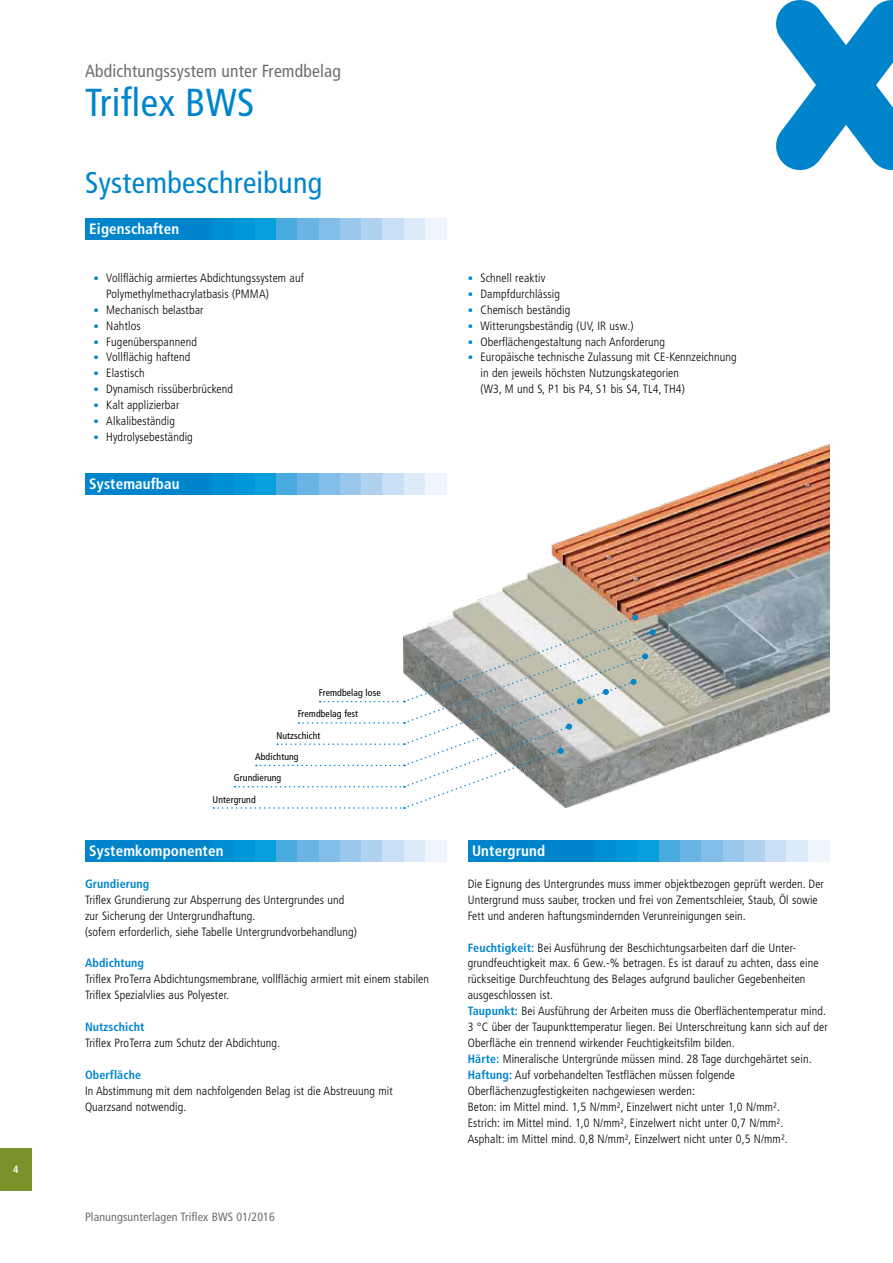
<style>
.page{position:relative;width:893px;height:1263px;background:#fff}
.page>*{position:absolute;margin:0;border:0;box-sizing:border-box;transform-origin:0 0}
.t1{font:condensed 39px "Frutiger LT Pro";letter-spacing:.01em;color:#0085cd}
.t2{font:condensed 30px "Frutiger LT Pro";letter-spacing:.01em;color:#0085cd}
.t3{font:condensed 17.55px "Frutiger LT Pro";letter-spacing:.01em;color:#6f6f6e}
.t4{font:700 condensed 15px "Frutiger LT Pro";letter-spacing:.01em;color:#fff}
.t5{font:300 condensed 12px/15.9px "Frutiger LT Pro";letter-spacing:.01em;color:#000}
.t6{font:700 condensed 12px "Frutiger LT Pro";letter-spacing:.01em;color:#0085cd}
.t7{font:condensed 12px "Frutiger LT Pro";letter-spacing:.01em;color:#6f6f6e}
.t8{font:700 condensed 10.5px "Frutiger LT Pro";color:#fff}
.t9{font:condensed 9.75px "Frutiger LT Pro";letter-spacing:.01em;color:#000}
.s1{font-size:10.8px;color:#0085cd}
.s2{font-weight:700;color:#0085cd}
</style>
<div class="page">
<div style="left:0;top:1148px;width:32px;height:43px;background:#799229"></div>
<svg style="left:776px;top:0;width:117px;height:170px"></svg>
<img style="left:404px;top:444px;width:425px;height:332px">
<div style="left:85px;top:840px;width:128px;height:21px;background:#0085cd"></div>
<div style="left:213px;top:840px;width:21px;height:21px;background:#008ed2"></div>
<div style="left:234px;top:840px;width:21px;height:21px;background:#0096d7"></div>
<div style="left:255px;top:840px;width:21px;height:21px;background:#08a0dc"></div>
<div style="left:276px;top:840px;width:22px;height:21px;background:#49aae0"></div>
<div style="left:298px;top:840px;width:21px;height:21px;background:#69b4e4"></div>
<div style="left:319px;top:840px;width:21px;height:21px;background:#83bee9"></div>
<div style="left:340px;top:840px;width:21px;height:21px;background:#9ac8ec"></div>
<div style="left:361px;top:840px;width:22px;height:21px;background:#afd2f0"></div>
<div style="left:383px;top:840px;width:21px;height:21px;background:#c8dff5"></div>
<div style="left:404px;top:840px;width:21px;height:21px;background:#dceaf9"></div>
<div style="left:425px;top:840px;width:21px;height:21px;background:#eef5fc"></div>
<div style="left:468px;top:840px;width:127px;height:21px;background:#0085cd"></div>
<div style="left:595px;top:840px;width:22px;height:21px;background:#008ed2"></div>
<div style="left:617px;top:840px;width:21px;height:21px;background:#0096d7"></div>
<div style="left:638px;top:840px;width:21px;height:21px;background:#08a0dc"></div>
<div style="left:659px;top:840px;width:21px;height:21px;background:#49aae0"></div>
<div style="left:680px;top:840px;width:22px;height:21px;background:#69b4e4"></div>
<div style="left:702px;top:840px;width:21px;height:21px;background:#83bee9"></div>
<div style="left:723px;top:840px;width:21px;height:21px;background:#9ac8ec"></div>
<div style="left:744px;top:840px;width:21px;height:21px;background:#afd2f0"></div>
<div style="left:765px;top:840px;width:22px;height:21px;background:#c8dff5"></div>
<div style="left:787px;top:840px;width:21px;height:21px;background:#dceaf9"></div>
<div style="left:808px;top:840px;width:21px;height:21px;background:#eef5fc"></div>
<div style="left:85px;top:218px;width:128px;height:21px;background:#0085cd"></div>
<div style="left:213px;top:218px;width:21px;height:21px;background:#008ed2"></div>
<div style="left:234px;top:218px;width:21px;height:21px;background:#0096d7"></div>
<div style="left:255px;top:218px;width:21px;height:21px;background:#08a0dc"></div>
<div style="left:276px;top:218px;width:22px;height:21px;background:#49aae0"></div>
<div style="left:298px;top:218px;width:21px;height:21px;background:#69b4e4"></div>
<div style="left:319px;top:218px;width:21px;height:21px;background:#83bee9"></div>
<div style="left:340px;top:218px;width:21px;height:21px;background:#9ac8ec"></div>
<div style="left:361px;top:218px;width:22px;height:21px;background:#afd2f0"></div>
<div style="left:383px;top:218px;width:21px;height:21px;background:#c8dff5"></div>
<div style="left:404px;top:218px;width:21px;height:21px;background:#dceaf9"></div>
<div style="left:425px;top:218px;width:21px;height:21px;background:#eef5fc"></div>
<div style="left:85px;top:473px;width:128px;height:21px;background:#0085cd"></div>
<div style="left:213px;top:473px;width:21px;height:21px;background:#008ed2"></div>
<div style="left:234px;top:473px;width:21px;height:21px;background:#0096d7"></div>
<div style="left:255px;top:473px;width:21px;height:21px;background:#08a0dc"></div>
<div style="left:276px;top:473px;width:22px;height:21px;background:#49aae0"></div>
<div style="left:298px;top:473px;width:21px;height:21px;background:#69b4e4"></div>
<div style="left:319px;top:473px;width:21px;height:21px;background:#83bee9"></div>
<div style="left:340px;top:473px;width:21px;height:21px;background:#9ac8ec"></div>
<div style="left:361px;top:473px;width:22px;height:21px;background:#afd2f0"></div>
<div style="left:383px;top:473px;width:21px;height:21px;background:#c8dff5"></div>
<div style="left:404px;top:473px;width:21px;height:21px;background:#dceaf9"></div>
<div style="left:425px;top:473px;width:21px;height:21px;background:#eef5fc"></div>
<svg style="left:213px;top:614px;width:443px;height:195px"></svg>
<h3 class="t3" style="left:85px;top:61px;width:257px">Abdichtungssystem unter Fremdbelag</h3>
<h1 class="t1" style="left:85px;top:80px;width:171px">Triflex BWS</h1>
<h2 class="t2" style="left:85px;top:165px;width:239px">Systembeschreibung</h2>
<p class="t4" style="left:89px;top:220px;width:91px">Eigenschaften</p>
<p class="t5" style="left:106px;top:270px;width:199px;text-indent:-13px"><span class="s1">•</span> Vollflächig armiertes Abdichtungssystem auf<br>Polymethylmethacrylatbasis (PMMA)</p>
<p class="t5" style="left:94px;top:302px;width:111px"><span class="s1">•</span> Mechanisch belastbar</p>
<p class="t5" style="left:94px;top:318px;width:49px"><span class="s1">•</span> Nahtlos</p>
<p class="t5" style="left:94px;top:334px;width:105px"><span class="s1">•</span> Fugenüberspannend</p>
<p class="t5" style="left:94px;top:349px;width:98px"><span class="s1">•</span> Vollflächig haftend</p>
<p class="t5" style="left:94px;top:365px;width:53px"><span class="s1">•</span> Elastisch</p>
<p class="t5" style="left:94px;top:381px;width:141px"><span class="s1">•</span> Dynamisch rissüberbrückend</p>
<p class="t5" style="left:94px;top:397px;width:87px"><span class="s1">•</span> Kalt applizierbar</p>
<p class="t5" style="left:94px;top:413px;width:83px"><span class="s1">•</span> Alkalibeständig</p>
<p class="t5" style="left:94px;top:429px;width:101px"><span class="s1">•</span> Hydrolysebeständig</p>
<p class="t4" style="left:89px;top:475px;width:92px">Systemaufbau</p>
<p class="t5" style="left:468px;top:270px;width:79px"><span class="s1">•</span> Schnell reaktiv</p>
<p class="t5" style="left:468px;top:286px;width:94px"><span class="s1">•</span> Dampfdurchlässig</p>
<p class="t5" style="left:468px;top:302px;width:104px"><span class="s1">•</span> Chemisch beständig</p>
<p class="t5" style="left:468px;top:318px;width:167px"><span class="s1">•</span> Witterungsbeständig (UV, IR usw.)</p>
<p class="t5" style="left:468px;top:334px;width:199px"><span class="s1">•</span> Oberflächengestaltung nach Anforderung</p>
<p class="t5" style="left:480px;top:349px;width:258px;text-indent:-13px"><span class="s1">•</span> Europäische technische Zulassung mit CE-Kennzeichnung in den jeweils höchsten Nutzungskategorien<br>(W3, M und S, P1 bis P4, S1 bis S4, TL4, TH4)</p>
<p class="t8" style="left:13px;top:1163px;width:7px">4</p>
<p class="t9" style="left:319px;top:687px;width:63px">Fremdbelag lose</p>
<p class="t9" style="left:298px;top:708px;width:62px">Fremdbelag fest</p>
<p class="t9" style="left:276px;top:730px;width:45px">Nutzschicht</p>
<p class="t9" style="left:255px;top:751px;width:45px">Abdichtung</p>
<p class="t9" style="left:234px;top:772px;width:49px">Grundierung</p>
<p class="t9" style="left:213px;top:793px;width:45px">Untergrund</p>
<p class="t4" style="left:89px;top:842px;width:136px">Systemkomponenten</p>
<p class="t6" style="left:85px;top:876px;width:66px">Grundierung</p>
<p class="t5" style="left:85px;top:892px;width:273px">Triflex Grundierung zur Absperrung des Untergrundes und zur Sicherung der Untergrundhaftung.<br>(sofern erforderlich, siehe Tabelle Untergrundvorbehandlung)</p>
<p class="t6" style="left:85px;top:956px;width:60px">Abdichtung</p>
<p class="t5" style="left:85px;top:971px;width:346px">Triflex ProTerra Abdichtungsmembrane, vollflächig armiert mit einem stabilen<br>Triflex Spezialvlies aus Polyester.</p>
<p class="t6" style="left:85px;top:1020px;width:61px">Nutzschicht</p>
<p class="t5" style="left:85px;top:1035px;width:197px">Triflex ProTerra zum Schutz der Abdichtung.</p>
<p class="t6" style="left:85px;top:1068px;width:57px">Oberfläche</p>
<p class="t5" style="left:85px;top:1083px;width:309px">In Abstimmung mit dem nachfolgenden Belag ist die Abstreuung mit<br>Quarzsand notwendig.</p>
<p class="t7" style="left:85px;top:1210px;width:191px">Planungsunterlagen Triflex BWS 01/2016</p>
<p class="t4" style="left:472px;top:842px;width:75px">Untergrund</p>
<p class="t5" style="left:468px;top:876px;width:358px">Die Eignung des Untergrundes muss immer objektbezogen geprüft werden. Der<br>Untergrund muss sauber, trocken und frei von Zementschleier, Staub, Öl sowie<br>Fett und anderen haftungsmindernden Verunreinigungen sein.</p>
<p class="t5" style="left:468px;top:939px;width:362px"><span class="s2">Feuchtigkeit:</span> Bei Ausführung der Beschichtungsarbeiten darf die Unter&shy;grundfeuchtigkeit max. 6 Gew.-% betragen. Es ist darauf zu achten, dass eine rückseitige Durchfeuchtung des Belages aufgrund baulicher Gegebenheiten ausgeschlossen ist.<br><span class="s2">Taupunkt:</span> Bei Ausführung der Arbeiten muss die Oberflächentemperatur mind.<br>3 °C über der Taupunkttemperatur liegen. Bei Unterschreitung kann sich auf der Oberfläche ein trennend wirkender Feuchtigkeitsfilm bilden.<br><span class="s2">Härte:</span> Mineralische Untergründe müssen mind. 28 Tage durchgehärtet sein.<br><span class="s2">Haftung:</span> Auf vorbehandelten Testflächen müssen folgende Oberflächenzugfestigkeiten nachgewiesen werden:<br>Beton: im Mittel mind. 1,5 N/mm², Einzelwert nicht unter 1,0 N/mm².<br>Estrich: im Mittel mind. 1,0 N/mm², Einzelwert nicht unter 0,7 N/mm².<br>Asphalt: im Mittel mind. 0,8 N/mm², Einzelwert nicht unter 0,5 N/mm².</p>
</div>
